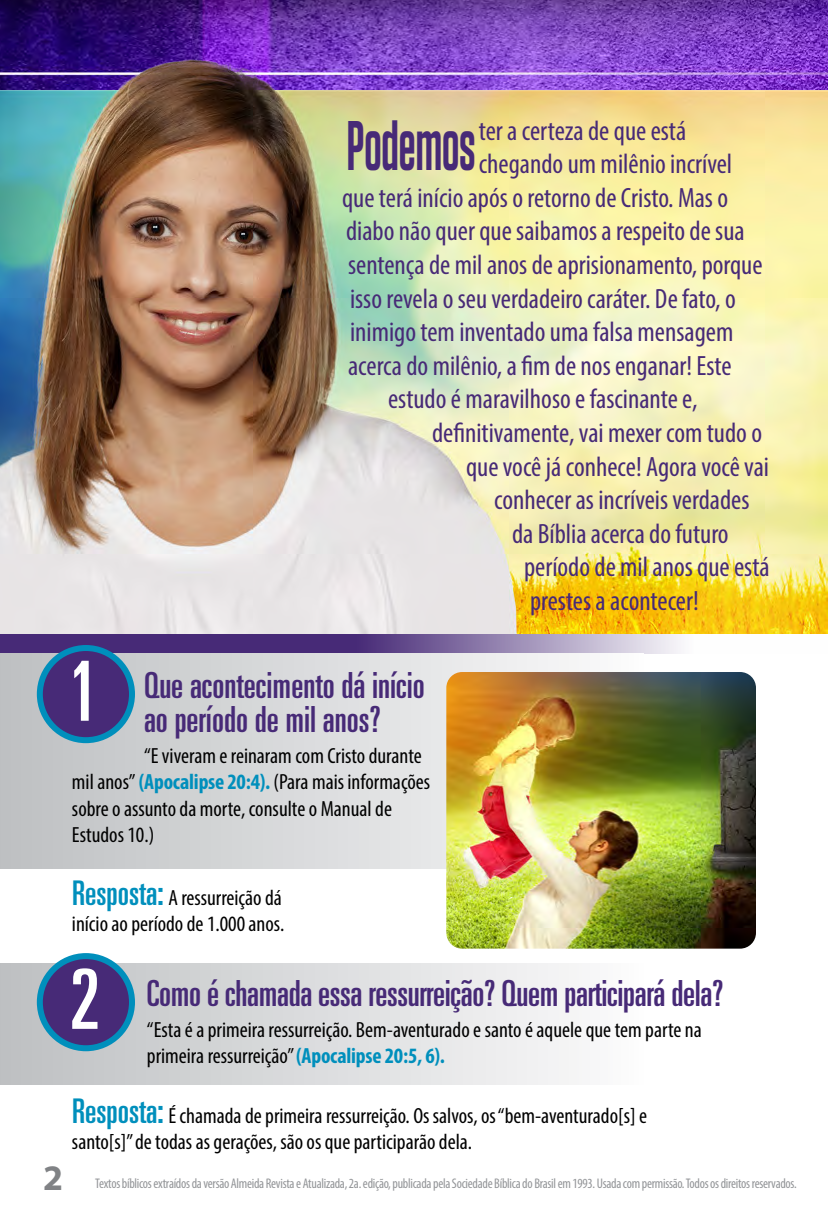
<style>
.page{position:relative;width:828px;height:1224px;background:#fff}
.page>*{position:absolute;margin:0;border:0;box-sizing:border-box;transform-origin:0 0}
.t1{font:ultra-condensed 83px "Univers";color:#fff}
.t2{font:600 70px "Tungsten";color:#472a77;scale:.71 1}
.t3{font:ultra-condensed 36px/34px "Univers";letter-spacing:-.01em;color:#472a77}
.t4{font:700 36px "Myriad Pro";color:#808285}
.t5{font:condensed 28px "Myriad Pro";color:#472a77}
.t6{font:condensed 22px/26.4px "Myriad Pro";color:#000}
.t7{font:condensed 14px "Myriad Pro";letter-spacing:-.02em;color:#939598}
.s1{font-weight:700;color:#008fbc}
.s2{font-family:"Univers";font-stretch:ultra-condensed;font-size:34px;color:#008fbc}
</style>
<div class="page">
<svg style="left:0;top:634px;width:681px;height:20px;background:#76619a"></svg>
<div style="left:0;top:654px;width:644px;height:214px;background:linear-gradient(to right,#bbbfc2,#fcfcfc)"></div>
<div style="left:0;top:964px;width:644px;height:121px;background:linear-gradient(to right,#b8bec1,#fefcfc)"></div>
<div style="left:40px;top:648px;width:92px;height:92px;background:#472a77;border-radius:50%"></div>
<div style="left:37px;top:645px;width:98px;height:98px;border:6px solid #008fbc;border-radius:50%"></div>
<div style="left:40px;top:956px;width:92px;height:92px;background:#472a77;border-radius:50%"></div>
<div style="left:37px;top:953px;width:98px;height:98px;border:6px solid #008fbc;border-radius:50%"></div>
<img style="left:0;top:0;width:828px;height:45px">
<img style="left:446px;top:672px;width:310px;height:277px">
<img style="left:0;top:45px;width:828px;height:589px">
<p class="t5" style="left:479px;top:113px;width:209px">ter a certeza de que está</p>
<p class="t5" style="left:479px;top:147px;width:255px">chegando um milênio incrível</p>
<p class="t5" style="left:342px;top:181px;width:388px">que terá início após o retorno de Cristo. Mas o</p>
<p class="t5" style="left:346px;top:214px;width:400px">diabo não quer que saibamos a respeito de sua</p>
<p class="t5" style="left:348px;top:248px;width:416px">sentença de mil anos de aprisionamento, porque</p>
<p class="t5" style="left:350px;top:281px;width:387px">isso revela o seu verdadeiro caráter. De fato, o</p>
<p class="t5" style="left:350px;top:315px;width:385px">inimigo tem inventado uma falsa mensagem</p>
<p class="t5" style="left:348px;top:349px;width:385px">acerca do milênio, a fim de nos enganar! Este</p>
<p class="t5" style="left:388px;top:382px;width:311px">estudo é maravilhoso e fascinante e,</p>
<p class="t5" style="left:432px;top:416px;width:332px">definitivamente, vai mexer com tudo o</p>
<p class="t5" style="left:466px;top:449px;width:304px">que você já conhece! Agora você vai</p>
<p class="t5" style="left:494px;top:483px;width:257px">conhecer as incríveis verdades</p>
<p class="t5" style="left:512px;top:517px;width:218px">da Bíblia acerca do futuro</p>
<p class="t5" style="left:524px;top:550px;width:247px">período de mil anos que está</p>
<p class="t5" style="left:530px;top:584px;width:170px">prestes a acontecer!</p>
<h2 class="t2" style="left:347px;top:109px;width:183px">Podemos</h2>
<h1 class="t1" style="left:68px;top:644px;width:32px">1</h1>
<p class="t3" style="left:144px;top:668px;width:282px">Que acontecimento dá início ao período de mil anos?</p>
<p class="t6" style="left:72px;top:742px;width:360px;text-indent:72px">“E viveram e reinaram com Cristo durante mil anos” <span class="s1">(Apocalipse 20:4).</span> (Para mais informações sobre o assunto da morte, consulte o Manual de Estudos 10.)</p>
<p class="t6" style="left:72px;top:884px;width:214px"><span class="s2">Resposta:</span> A ressurreição dá início ao período de 1.000 anos.</p>
<h1 class="t1" style="left:69px;top:952px;width:32px">2</h1>
<p class="t3" style="left:147px;top:976px;width:578px">Como é chamada essa ressurreição? Quem participará dela?</p>
<p class="t6" style="left:147px;top:1016px;width:556px">“Esta é a primeira ressurreição. Bem-aventurado e santo é aquele que tem parte na primeira ressurreição” <span class="s1">(Apocalipse 20:5, 6).</span></p>
<p class="t4" style="left:43px;top:1155px;width:21px">2</p>
<p class="t6" style="left:72px;top:1102px;width:577px"><span class="s2">Resposta:</span> É chamada de primeira ressurreição. Os salvos, os “bem-aventurado[s] e santo[s]” de todas as gerações, são os que participarão dela.</p>
<p class="t7" style="left:95px;top:1175px;width:703px">Textos bíblicos extraídos da versão Almeida Revista e Atualizada, 2a. edição, publicada pela Sociedade Bíblica do Brasil em 1993. Usada com permissão. Todos os direitos reservados.</p>
</div>
